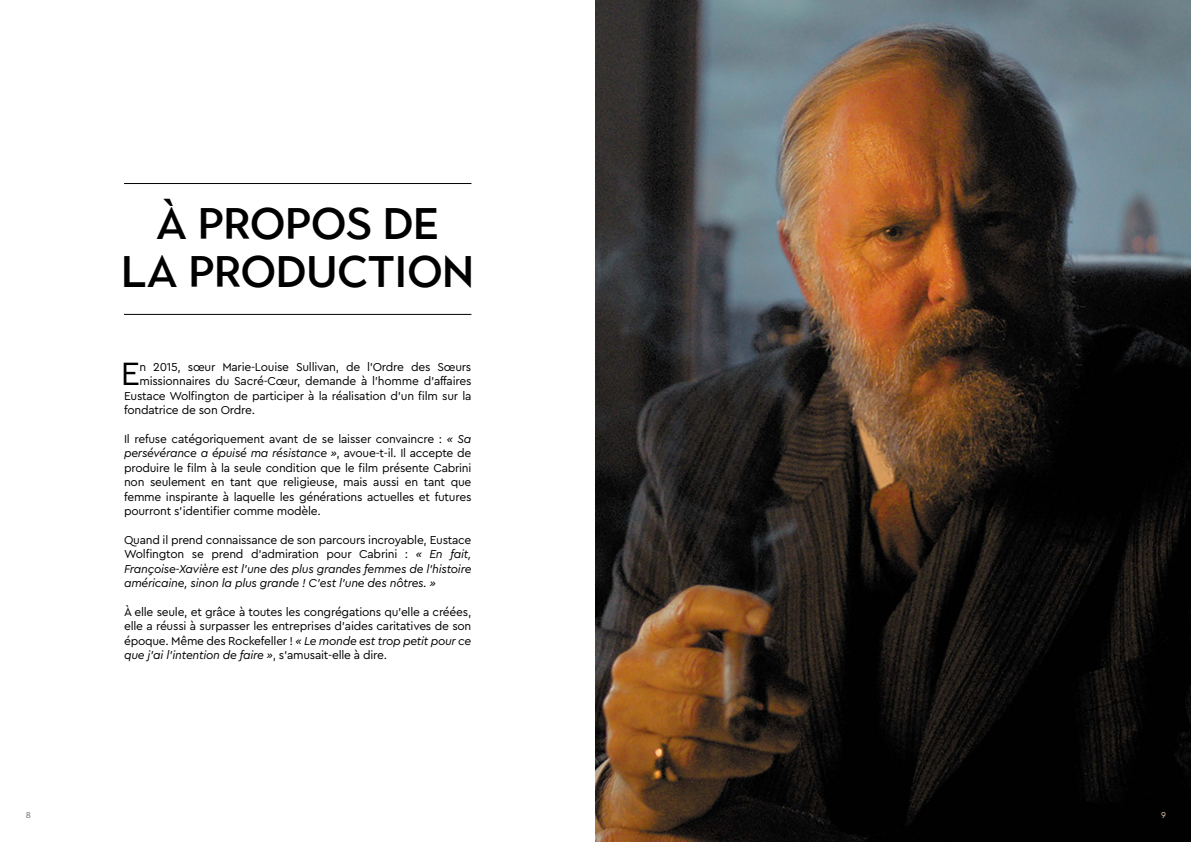
<style>
.page{position:relative;width:1191px;height:842px;background:#fff}
.page>*{position:absolute;margin:0;border:0;box-sizing:border-box;transform-origin:0 0}
.t1{font:500 44px/48px "Town 10 Display";color:#000;text-align:center}
.t2{font:33.8px "Cera Pro";color:#000}
.t3{font:12px/14.4px "Cera Pro";letter-spacing:-.02em;color:#000;text-align:justify}
.t4{font:italic 12px/14.4px "Cera Pro";letter-spacing:-.02em;color:#000;text-align:justify}
.t5{font:9px "Cera Pro";color:#6d736f}
.t6{font:9px "Cera Pro";color:#e4d0ad}
.s1{font-style:italic}
.s2{font-style:normal}
</style>
<div class="page">
<img style="left:595px;top:0;width:596px;height:842px">
<hr style="left:124px;top:183px;width:347px;height:1px;background:#000">
<hr style="left:124px;top:314px;width:347px;height:1px;background:#000">
<h1 class="t1" style="left:122px;top:201px;width:354px">À PROPOS DE<br>LA PRODUCTION</h1>
<h2 class="t2" style="left:121px;top:351px;width:21px">E</h2>
<p class="t3" style="left:139px;top:359px;width:333px">n 2015, sœur Marie-Louise Sullivan, de l’Ordre des Sœurs</p>
<p class="t3" style="left:139px;top:374px;width:333px">missionnaires du Sacré-Cœur, demande à l’homme d’affaires</p>
<p class="t3" style="left:124px;top:388px;width:349px">Eustace Wolfington de participer à la réalisation d’un film sur la</p>
<p class="t3" style="left:124px;top:402px;width:133px">fondatrice de son Ordre.</p>
<p class="t3" style="left:124px;top:431px;width:349px">Il refuse catégoriquement avant de se laisser convaincre : <span class="s1">« Sa persévérance a épuisé ma résistance »</span>, avoue-t-il. Il accepte de produire le film à la seule condition que le film présente Cabrini non seulement en tant que religieuse, mais aussi en tant que femme inspirante à laquelle les générations actuelles et futures pourront s’identifier comme modèle.</p>
<p class="t4" style="left:124px;top:532px;width:349px"><span class="s2">Quand il prend connaissance de son parcours incroyable, Eustace Wolfington se prend d’admiration pour Cabrini :</span> « En fait, Françoise-Xavière est l’une des plus grandes femmes de l’histoire américaine, sinon la plus grande ! C’est l’une des nôtres. »</p>
<p class="t3" style="left:124px;top:604px;width:349px">À elle seule, et grâce à toutes les congrégations qu’elle a créées, elle a réussi à surpasser les entreprises d’aides caritatives de son époque. Même des Rockefeller ! <span class="s1">« Le monde est trop petit pour ce que j’ai l’intention de faire »</span>, s’amusait-elle à dire.</p>
<p class="t5" style="left:26px;top:809px;width:7px">8</p>
<p class="t6" style="left:1161px;top:809px;width:6px">9</p>
</div>
